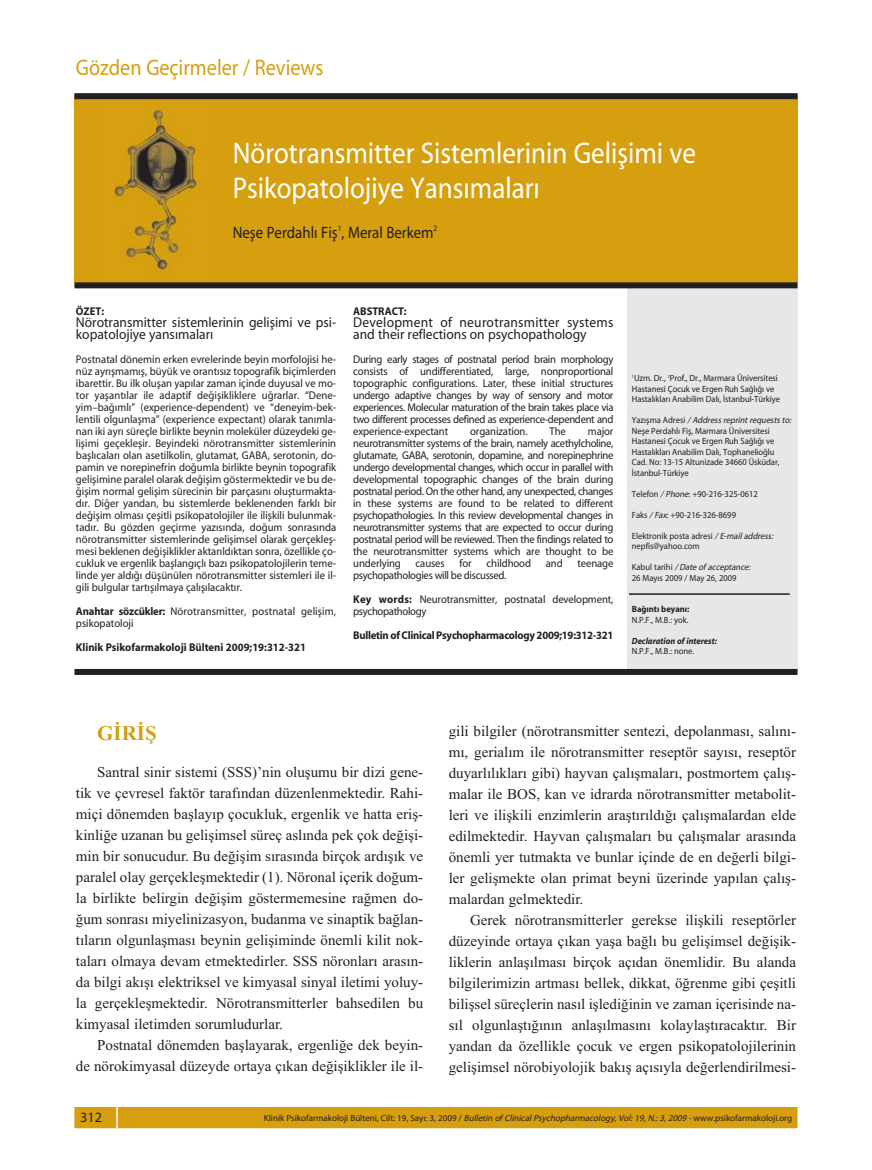
<style>
.page{position:relative;width:872px;height:1170px;background:#fff}
.page>*{position:absolute;margin:0;border:0;box-sizing:border-box;transform-origin:0 0}
.t1{font:30px/34.5px "Myriad Roman";color:#fff;scale:.9 1}
.t2{font:22.5px "Myriad Roman";color:#d59f0f;scale:.9 1}
.t3{font:700 21px "Times New Roman";color:#d59f0f}
.t4{font:16.5px "Myriad Roman";color:#231f20;scale:.9 1}
.t5{font:15px/21px "Times New Roman";color:#231f20;text-align:justify}
.t6{font:14.25px/12px "Myriad Roman";color:#231f20;scale:.95 1}
.t7{font:14.25px "Myriad Roman";color:#231f20}
.t8{font:11.25px/12px "Myriad Roman";letter-spacing:-.01em;color:#231f20;text-align:justify;scale:.95 1}
.t9{font:11.25px/12px "Myriad Roman";letter-spacing:.01em;color:#231f20;scale:.95 1}
.t10{font:700 11.25px "Myriad";color:#231f20;scale:.95 1}
.t11{font:700 11.25px "Myriad";letter-spacing:-.02em;color:#231f20;scale:.95 1}
.t12{font:11.25px "Myriad Roman";letter-spacing:-.03em;color:#231f20;scale:.95 1}
.t13{font:9px/10.5px "Myriad Roman";letter-spacing:-.005em;color:#231f20;scale:.95 1}
.t14{font:9px "Myriad Roman";letter-spacing:-.005em;color:#231f20}
.t15{font:italic 700 9px "Myriad";color:#231f20;scale:.95 1}
.t16{font:700 9px "Myriad";color:#231f20;scale:.95 1}
.s1{font-family:"Myriad";font-weight:700}
.s2{font-style:italic}
</style>
<div class="page">
<div style="left:75px;top:1107px;width:721px;height:20px;background:#d59f0f"></div>
<div style="left:74px;top:1106px;width:723px;height:22px;border:2px solid #d59f0f"></div>
<hr style="left:116px;top:1106px;width:2px;height:22px;background:#fff">
<div style="left:74px;top:95px;width:723px;height:188px;background:#d59f0f"></div>
<div style="left:627px;top:287px;width:170px;height:383px;background:#e6e7e8"></div>
<div style="left:74px;top:282px;width:723px;height:6px;background:#231f20"></div>
<div style="left:74px;top:669px;width:723px;height:6px;background:#231f20"></div>
<div style="left:74px;top:93px;width:723px;height:6px;background:#231f20"></div>
<img style="left:113px;top:108px;width:84px;height:165px">
<hr style="left:629px;top:593px;width:160px;height:1px;background:#231f20">
<h2 class="t2" style="left:76px;top:59px;width:276px">Gözden Geçirmeler / Reviews</h2>
<h1 class="t1" style="left:233px;top:138px;width:516px">Nörotransmitter Sistemlerinin Geliflimi ve<br>Psikopatolojiye Yans›malar›</h1>
<h3 class="t4" style="left:233px;top:226px;width:229px">Nefle Perdahl› Fifl<sup>1</sup>, Meral Berkem<sup>2</sup></h3>
<p class="t10" style="left:76px;top:307px;width:31px">ÖZET:</p>
<p class="t6" style="left:76px;top:317px;width:275px">Nörotransmitter sistemlerinin geliflimi ve psi&shy;kopatolojiye yans›malar›</p>
<p class="t8" style="left:76px;top:354px;width:275px">Postnatal dönemin erken evrelerinde beyin morfolojisi he&shy;nüz ayr›flmam›fl, büyük ve orant›s›z topografik biçimlerden ibarettir. Bu ilk oluflan yap›lar zaman içinde duyusal ve mo&shy;tor yaflant›lar ile adaptif de¤iflikliklere u¤rarlar. “Dene&shy;yim–ba¤›ml›” (experience-dependent) ve “deneyim-bek&shy;lentili olgunlaflma” (experience expectant) olarak tan›mla&shy;nan iki ayr› süreçle birlikte beynin moleküler düzeydeki ge&shy;liflimi geçekleflir. Beyindeki nörotransmitter sistemlerinin bafll›calar› olan asetilkolin, glutamat, GABA, serotonin, do&shy;pamin ve norepinefrin do¤umla birlikte beynin topografik geliflimine paralel olarak de¤iflim göstermektedir ve bu de-¤iflim normal geliflim sürecinin bir parças›n› oluflturmakta&shy;d›r. Di¤er yandan, bu sistemlerde beklenenden farkl› bir de¤iflim olmas› çeflitli psikopatolojiler ile iliflkili bulunmak&shy;tad›r. Bu gözden geçirme yaz›s›nda, do¤um sonras›nda nörotransmitter sistemlerinde geliflimsel olarak gerçeklefl&shy;mesi beklenen de¤ifliklikler aktar›ld›ktan sonra, özellikle ço&shy;cukluk ve ergenlik bafllang›çl› baz› psikopatolojilerin teme&shy;linde yer ald›¤› düflünülen nörotransmitter sistemleri ile il&shy;gili bulgular tart›fl›lmaya çal›fl›lacakt›r.</p>
<p class="t9" style="left:76px;top:606px;width:275px"><span class="s1">Anahtar sözcükler:</span> Nörotransmitter, postnatal geliflim, psikopatoloji</p>
<p class="t10" style="left:76px;top:643px;width:244px">Klinik Psikofarmakoloji Bülteni 2009;19:312-321</p>
<p class="t10" style="left:353px;top:307px;width:58px">ABSTRACT:</p>
<p class="t6" style="left:353px;top:317px;width:275px">Development of neurotransmitter systems and their reflections on psychopathology</p>
<p class="t8" style="left:353px;top:354px;width:275px">During early stages of postnatal period brain morphology consists of undifferentiated, large, nonproportional topographic configurations. Later, these initial structures undergo adaptive changes by way of sensory and motor experiences. Molecular maturation of the brain takes place via two different processes defined as experience-dependent and experience-expectant</p>
<p class="t8" style="left:470px;top:426px;width:62px">organization.</p>
<p class="t8" style="left:549px;top:426px;width:19px">The</p>
<p class="t8" style="left:353px;top:426px;width:275px;text-indent:235px">major neurotransmitter systems of the brain, namely acethylcholine, glutamate, GABA, serotonin, dopamine, and norepinephrine undergo developmental changes, which occur in parallel with developmental topographic changes of the brain during postnatal period. On the other hand, any unexpected, changes in these systems are found to be related to different psychopathologies. In this review developmental changes in neurotransmitter systems that are expected to occur during postnatal period will be reviewed. Then the findings related to the neurotransmitter systems which are thought to be underlying</p>
<p class="t8" style="left:415px;top:558px;width:32px">causes</p>
<p class="t8" style="left:459px;top:558px;width:14px">for</p>
<p class="t8" style="left:486px;top:558px;width:48px">childhood</p>
<p class="t8" style="left:546px;top:558px;width:19px">and</p>
<p class="t8" style="left:577px;top:558px;width:39px">teenage</p>
<p class="t8" style="left:353px;top:564px;width:275px;line-height:24px">psychopathologies will be discussed.<br><span class="s1">Key words:</span> Neurotransmitter, postnatal development,</p>
<p class="t12" style="left:353px;top:607px;width:79px">psychopathology</p>
<p class="t11" style="left:353px;top:631px;width:275px">Bulletin of Clinical Psychopharmacology 2009;19:312-321</p>
<p class="t13" style="left:632px;top:374px;width:157px"><sup>1</sup>Uzm. Dr., <sup>2</sup>Prof., Dr., Marmara Üniversitesi<br>Hastanesi Çocuk ve Ergen Ruh Sa¤l›¤› ve<br>Hastal›klar› Anabilim Dal›, ‹stanbul-Türkiye</p>
<p class="t13" style="left:632px;top:416px;width:171px">Y a z › fl m a A d r e s i <span class="s2">/ Address reprintrequests to:<br></span>Nefle Perdahl› Fifl, Marmara Üniversitesi Hastanesi Çocuk ve Ergen Ruh Sa¤l›¤› ve Hastal›klar› Anabilim Dal›, Tophanelio¤lu<br>Cad. No: 13-15 Altunizade 34660 Üsküdar, ‹stanbul-Türkiye</p>
<p class="t13" style="left:632px;top:489px;width:134px">Telefon <span class="s2">/ Phone</span>: +90-216-325-0612</p>
<p class="t13" style="left:632px;top:510px;width:111px">Faks <span class="s2">/ Fax</span>: +90-216-326-8699</p>
<p class="t13" style="left:632px;top:531px;width:152px">Elektronik posta adresi <span class="s2">/ E-mailaddress: </span>nepfis@yahoo.com</p>
<p class="t13" style="left:632px;top:563px;width:128px">K a b u l t a r i h i <span class="s2">/ Date of acceptance:<br></span>26 May›s 2009 / May 26, 2009</p>
<p class="t16" style="left:632px;top:606px;width:62px">Ba¤›nt› beyan›:</p>
<p class="t13" style="left:632px;top:615px;width:61px">N.P.F., M.B.: yok.</p>
<p class="t15" style="left:632px;top:637px;width:91px">Declaration of interest:</p>
<p class="t13" style="left:632px;top:647px;width:67px">N.P.F., M.B.: none.</p>
<h3 class="t3" style="left:97px;top:725px;width:61px">GİRİŞ</h3>
<p class="t5" style="left:76px;top:763px;width:349px;text-indent:21px">Santral sinir sistemi (SSS)’nin oluşumu bir dizi gene&shy;tik ve çevresel faktör tarafından düzenlenmektedir. Rahi&shy;miçi dönemden başlayıp çocukluk, ergenlik ve hatta eriş&shy;kinliğe uzanan bu gelişimsel süreç aslında pek çok değişi&shy;min bir sonucudur. Bu değişim sırasında birçok ardışık ve paralel olay gerçekleşmektedir (1). Nöronal içerik doğum&shy;la birlikte belirgin değişim göstermemesine rağmen do&shy;ğum sonrası miyelinizasyon, budanma ve sinaptik bağlan&shy;tıların olgunlaşması beynin gelişiminde önemli kilit nok&shy;taları olmaya devam etmektedirler. SSS nöronları arasın&shy;da bilgi akışı elektriksel ve kimyasal sinyal iletimi yoluy&shy;la gerçekleşmektedir. Nörotransmitterler bahsedilen bu kimyasal iletimden sorumludurlar.</p>
<h3 class="t5" style="left:76px;top:1036px;width:349px;text-align:right">Postnatal dönemden başlayarak, ergenliğe dek beyin-<br>de nörokimyasal düzeyde ortaya çıkan değişiklikler ile il-</h3>
<p class="t5" style="left:449px;top:721px;width:349px">gili bilgiler (nörotransmitter sentezi, depolanması, salını&shy;mı, gerialım ile nörotransmitter reseptör sayısı, reseptör duyarlılıkları gibi) hayvan çalışmaları, postmortem çalış&shy;malar ile BOS, kan ve idrarda nörotransmitter metabolit&shy;leri ve ilişkili enzimlerin araştırıldığı çalışmalardan elde edilmektedir. Hayvan çalışmaları bu çalışmalar arasında önemli yer tutmakta ve bunlar içinde de en değerli bilgi&shy;ler gelişmekte olan primat beyni üzerinde yapılan çalış&shy;malardan gelmektedir.</p>
<p class="t5" style="left:449px;top:910px;width:349px;text-indent:21px">Gerek nörotransmitterler gerekse ilişkili reseptörler düzeyinde ortaya çıkan yaşa bağlı bu gelişimsel değişik&shy;liklerin anlaşılması birçok açıdan önemlidir. Bu alanda bilgilerimizin artması bellek, dikkat, öğrenme gibi çeşitli bilişsel süreçlerin nasıl işlediğinin ve zaman içerisinde na&shy;sıl olgunlaştığının anlaşılmasını kolaylaştıracaktır. Bir yandan da özellikle çocuk ve ergen psikopatolojilerinin gelişimsel nörobiyolojik bakış açısıyla değerlendirilmesi-</p>
<p class="t7" style="left:80px;top:1112px;width:23px">312</p>
<p class="t14" style="left:264px;top:1114px;width:530px">Klinik Psikofarmakoloji Bülteni, Cilt: 19, Say›: 3, 2009 / <span class="s2">Bulletin of ClinicalPsychopharmacology,Vol:19,N.:3,2009-</span>www.psikofarmakoloji.org</p>
</div>
